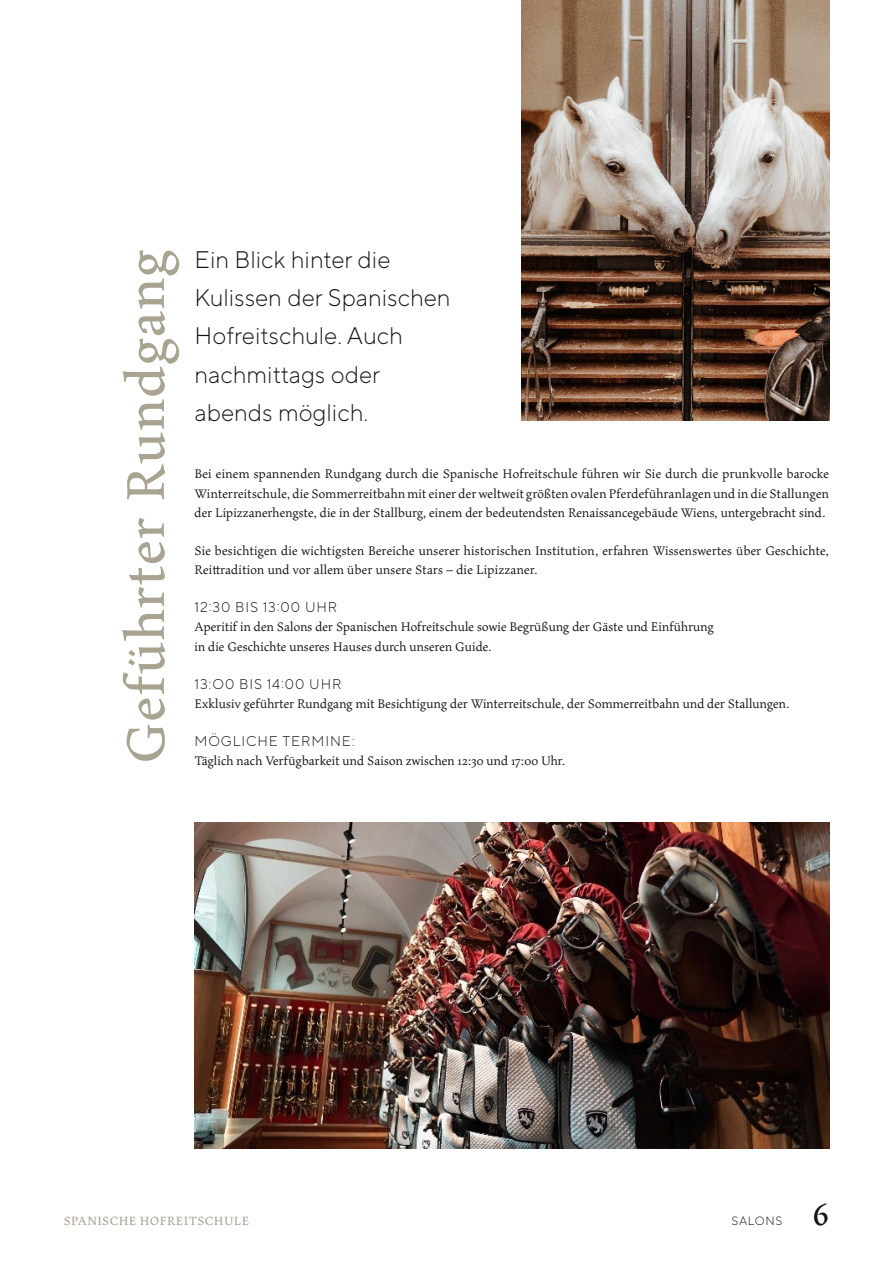
<style>
.page{position:relative;width:893px;height:1263px;background:#fff}
.page>*{position:absolute;margin:0;border:0;box-sizing:border-box;transform-origin:0 0}
.t1{font:60px "Maiola PE";letter-spacing:.025em;color:#a9a392}
.t2{font:37.5px "Maiola PE";color:#141415}
.t3{font:300 24px/38.2px "TT Norms Pro";color:#141415}
.t4{font:14.1px/19.2px "Maiola PE";color:#141415}
.t5{font:300 14.1px "TT Norms Pro";letter-spacing:.06em;color:#141415}
.t6{font:13.5px "Maiola PE";letter-spacing:.035em;color:#a9a392}
.t7{font:300 12px "TT Norms Pro";letter-spacing:.06em;color:#141415}
</style>
<div class="page">
<img style="left:195px;top:823px;width:634px;height:325px">
<img style="left:521px;top:0;width:308px;height:421px">
<h1 class="t1" style="left:104px;top:764px;width:516px;rotate:-90deg">Geführter Rundgang</h1>
<h3 class="t3" style="left:195px;top:240px;width:258px">Ein Blick hinter die<br>Kulissen der Spanischen<br>Hofreitschule. Auch nachmittags oder abends möglich.</h3>
<p class="t4" style="left:195px;top:464px;width:636px;text-align:justify">Bei einem spannenden Rundgang durch die Spanische Hofreitschule führen wir Sie durch die prunkvolle barocke Winterreitschule, die Sommerreitbahn mit einer der weltweit größten ovalen Pferdeführanlagen und in die Stallungen der Lipizzanerhengste, die in der Stallburg, einem der bedeutendsten Renaissancegebäude Wiens, untergebracht sind.</p>
<p class="t4" style="left:195px;top:541px;width:636px">Sie besichtigen die wichtigsten Bereiche unserer historischen Institution, erfahren Wissenswertes über Geschichte,<br>Reittradition und vor allem über unsere Stars – die Lipizzaner.</p>
<p class="t5" style="left:195px;top:597px;width:144px">12:30 BIS 13:00 UHR</p>
<p class="t4" style="left:195px;top:617px;width:521px">Aperitif in den Salons der Spanischen Hofreitschule sowie Begrüßung der Gäste und Einführung in die Geschichte unseres Hauses durch unseren Guide.</p>
<p class="t5" style="left:195px;top:674px;width:148px">13:O0 BIS 14:00 UHR</p>
<p class="t4" style="left:195px;top:694px;width:597px">Exklusiv geführter Rundgang mit Besichtigung der Winterreitschule, der Sommerreitbahn und der Stallungen.</p>
<p class="t5" style="left:195px;top:731px;width:162px">MÖGLICHE TERMINE:</p>
<p class="t4" style="left:195px;top:751px;width:372px">Täglich nach Verfügbarkeit und Saison zwischen 12:30 und 17:00 Uhr.</p>
<p class="t6" style="left:64px;top:1211px;width:187px">SPANISCHE HOFREITSCHULE</p>
<p class="t7" style="left:731px;top:1212px;width:53px">SALONS</p>
<h2 class="t2" style="left:812px;top:1187px;width:18px">6</h2>
</div>
